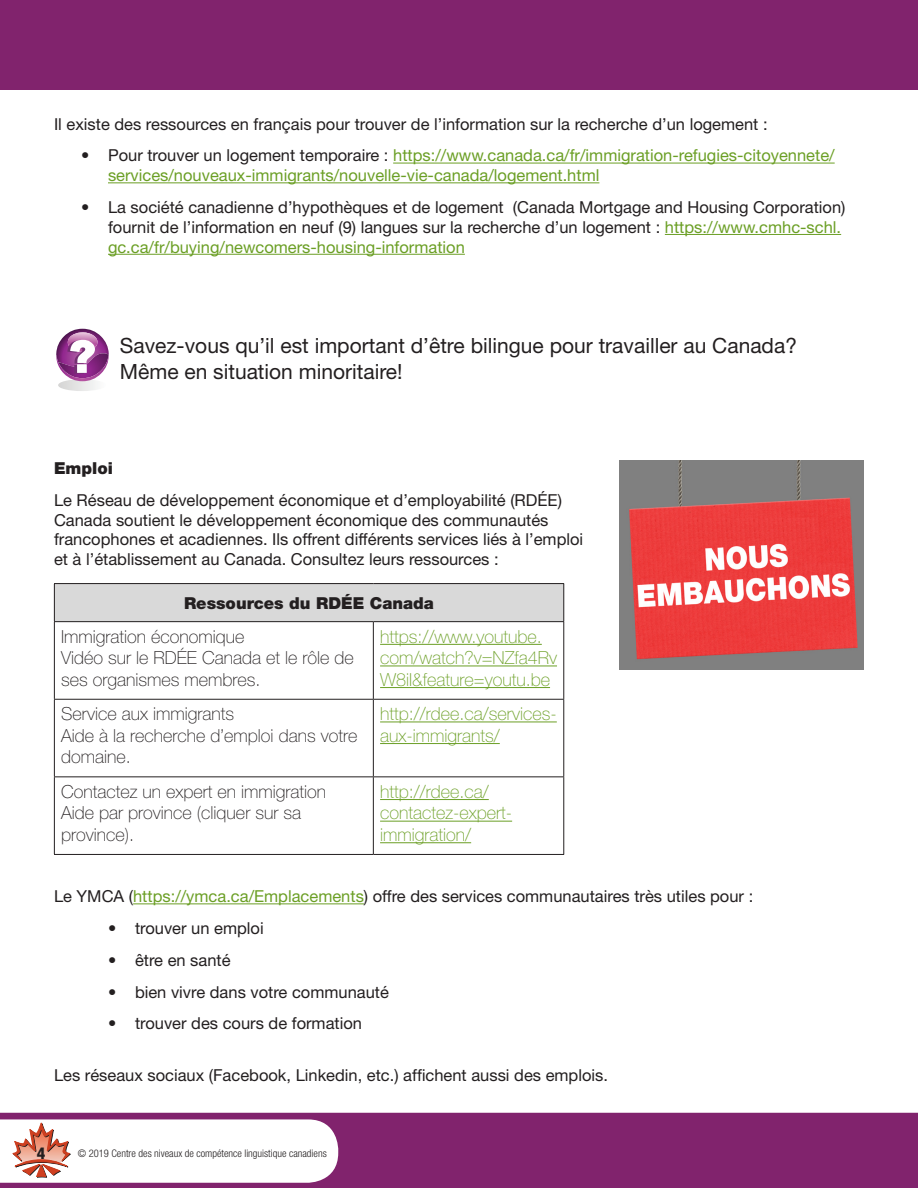
<style>
.page{position:relative;width:918px;height:1188px;background:#fff}
.page>*{position:absolute;margin:0;border:0;box-sizing:border-box;transform-origin:0 0}
.t1{font:21px/25.2px "Helvetica Neue";color:#231f20}
.t2{font:100 18px/21.6px "Helvetica Neue";color:#231f20}
.t3{font:100 18px/21.6px "Helvetica Neue";color:#6b9f25}
.List_Paragraph{font:16.5px/19.8px "Helvetica Neue";color:#231f20}
.t4{font:16.5px/19.8px "Helvetica Neue";color:#6b9f25}
.t5{font:900 16.5px "Helvetica Neue";color:#231f20}
.t6{font:800 condensed 16.5px "Helvetica Neue";color:#231f20}
.t7{font:300 condensed 10.5px "Helvetica Neue";color:#231f20}
.s1{color:#231f20}
.s2{color:#6b9f25}
</style>
<div class="page">
<hr style="left:393px;top:163px;width:442px;height:1px;background:#6b9f25">
<hr style="left:108px;top:182px;width:491px;height:1px;background:#6b9f25">
<hr style="left:665px;top:234px;width:176px;height:1px;background:#6b9f25">
<hr style="left:108px;top:254px;width:357px;height:1px;background:#6b9f25">
<hr style="left:133px;top:903px;width:231px;height:1px;background:#6b9f25">
<div style="left:54px;top:584px;width:510px;height:38px;background:#d9d9d9"></div>
<hr style="left:54px;top:583px;width:319px;height:1px;background:#231f20">
<hr style="left:373px;top:583px;width:191px;height:1px;background:#231f20">
<hr style="left:54px;top:621px;width:319px;height:1px;background:#231f20">
<hr style="left:373px;top:621px;width:191px;height:1px;background:#231f20">
<hr style="left:54px;top:699px;width:319px;height:1px;background:#231f20">
<hr style="left:373px;top:699px;width:191px;height:1px;background:#231f20">
<hr style="left:54px;top:776px;width:319px;height:1px;background:#231f20">
<hr style="left:373px;top:776px;width:191px;height:1px;background:#231f20">
<hr style="left:54px;top:854px;width:319px;height:1px;background:#231f20">
<hr style="left:373px;top:854px;width:191px;height:1px;background:#231f20">
<hr style="left:54px;top:584px;width:1px;height:37px;background:#231f20">
<hr style="left:54px;top:622px;width:1px;height:77px;background:#231f20">
<hr style="left:54px;top:700px;width:1px;height:76px;background:#231f20">
<hr style="left:54px;top:777px;width:1px;height:77px;background:#231f20">
<hr style="left:563px;top:584px;width:1px;height:37px;background:#231f20">
<hr style="left:373px;top:622px;width:1px;height:77px;background:#231f20">
<hr style="left:563px;top:622px;width:1px;height:77px;background:#231f20">
<hr style="left:373px;top:700px;width:1px;height:76px;background:#231f20">
<hr style="left:563px;top:700px;width:1px;height:76px;background:#231f20">
<hr style="left:373px;top:777px;width:1px;height:77px;background:#231f20">
<hr style="left:563px;top:777px;width:1px;height:77px;background:#231f20">
<hr style="left:380px;top:644px;width:162px;height:1px;background:#6b9f25">
<hr style="left:380px;top:666px;width:177px;height:1px;background:#6b9f25">
<hr style="left:380px;top:687px;width:170px;height:1px;background:#6b9f25">
<hr style="left:380px;top:722px;width:177px;height:1px;background:#6b9f25">
<hr style="left:380px;top:743px;width:120px;height:1px;background:#6b9f25">
<hr style="left:380px;top:799px;width:109px;height:1px;background:#6b9f25">
<hr style="left:380px;top:821px;width:132px;height:1px;background:#6b9f25">
<hr style="left:380px;top:842px;width:91px;height:1px;background:#6b9f25">
<div style="left:0;top:0;width:918px;height:90px;background:#81236d"></div>
<img style="left:620px;top:460px;width:244px;height:210px">
<svg style="left:0;top:1113px;width:918px;height:75px;fill:#81236d"></svg>
<svg style="left:56px;top:329px;width:53px;height:62px"></svg>
<p class="List_Paragraph" style="left:54px;top:114px;width:715px">Il existe des ressources en français pour trouver de l’information sur la recherche d’un logement :</p>
<p class="t4" style="left:108px;top:145px;width:728px;text-indent:-27px"><span class="s1">• Pour trouver un logement temporaire :</span> https://www.canada.ca/fr/immigration-refugies-citoyennete/ services/nouveaux-immigrants/nouvelle-vie-canada/logement.html</p>
<p class="List_Paragraph" style="left:108px;top:197px;width:739px;text-indent:-27px">• La société canadienne d’hypothèques et de logement (Canada Mortgage and Housing Corporation) fournit de l’information en neuf (9) langues sur la recherche d’un logement : <span class="s2">https://www.cmhc-schl. gc.ca/fr/buying/newcomers-housing-information</span></p>
<p class="t1" style="left:120px;top:333px;width:679px">Savez-vous qu’il est important d’être bilingue pour travailler au Canada?<br>Même en situation minoritaire!</p>
<p class="t5" style="left:54px;top:458px;width:60px">Emploi</p>
<p class="List_Paragraph" style="left:54px;top:490px;width:531px">Le Réseau de développement économique et d’employabilité (RDÉE)<br>Canada soutient le développement économique des communautés francophones et acadiennes. Ils offrent différents services liés à l’emploi et à l’établissement au Canada. Consultez leurs ressources :</p>
<p class="t5" style="left:184px;top:593px;width:251px">Ressources du RDÉE Canada</p>
<p class="t2" style="left:61px;top:625px;width:185px">Immigration économique</p>
<p class="t2" style="left:61px;top:647px;width:294px">Vidéo sur le RDÉE Canada et le rôle de ses organismes membres.</p>
<p class="t3" style="left:380px;top:625px;width:179px">https://www.youtube. com/watch?v=NZfa4Rv<br>W8iI&amp;feature=youtu.be</p>
<p class="t2" style="left:61px;top:703px;width:175px">Service aux immigrants</p>
<p class="t2" style="left:61px;top:725px;width:298px">Aide à la recherche d’emploi dans votre domaine.</p>
<p class="t2" style="left:61px;top:781px;width:267px">Contactez un expert en immigration</p>
<p class="t2" style="left:61px;top:802px;width:241px">Aide par province (cliquer sur sa province).</p>
<p class="t3" style="left:380px;top:703px;width:178px">http://rdee.ca/services&shy;aux-immigrants/</p>
<p class="t3" style="left:380px;top:781px;width:134px">http://rdee.ca/ contactez-expert&shy;immigration/</p>
<p class="List_Paragraph" style="left:54px;top:886px;width:701px">Le YMCA (<span class="s2">https://ymca.ca/Emplacements</span>) offre des services communautaires très utiles pour :</p>
<p class="List_Paragraph" style="left:108px;top:918px;width:157px">• trouver un emploi</p>
<p class="List_Paragraph" style="left:108px;top:950px;width:124px">• être en santé</p>
<p class="List_Paragraph" style="left:108px;top:982px;width:283px">• bien vivre dans votre communauté</p>
<p class="List_Paragraph" style="left:108px;top:1013px;width:256px">• trouver des cours de formation</p>
<p class="List_Paragraph" style="left:54px;top:1065px;width:556px">Les réseaux sociaux (Facebook, Linkedin, etc.) affichent aussi des emplois.</p>
<p class="t6" style="left:37px;top:1143px;width:10px">4</p>
<p class="t7" style="left:78px;top:1147px;width:250px">© 2019 Centre des niveaux de compétence linguistique canadiens</p>
</div>
